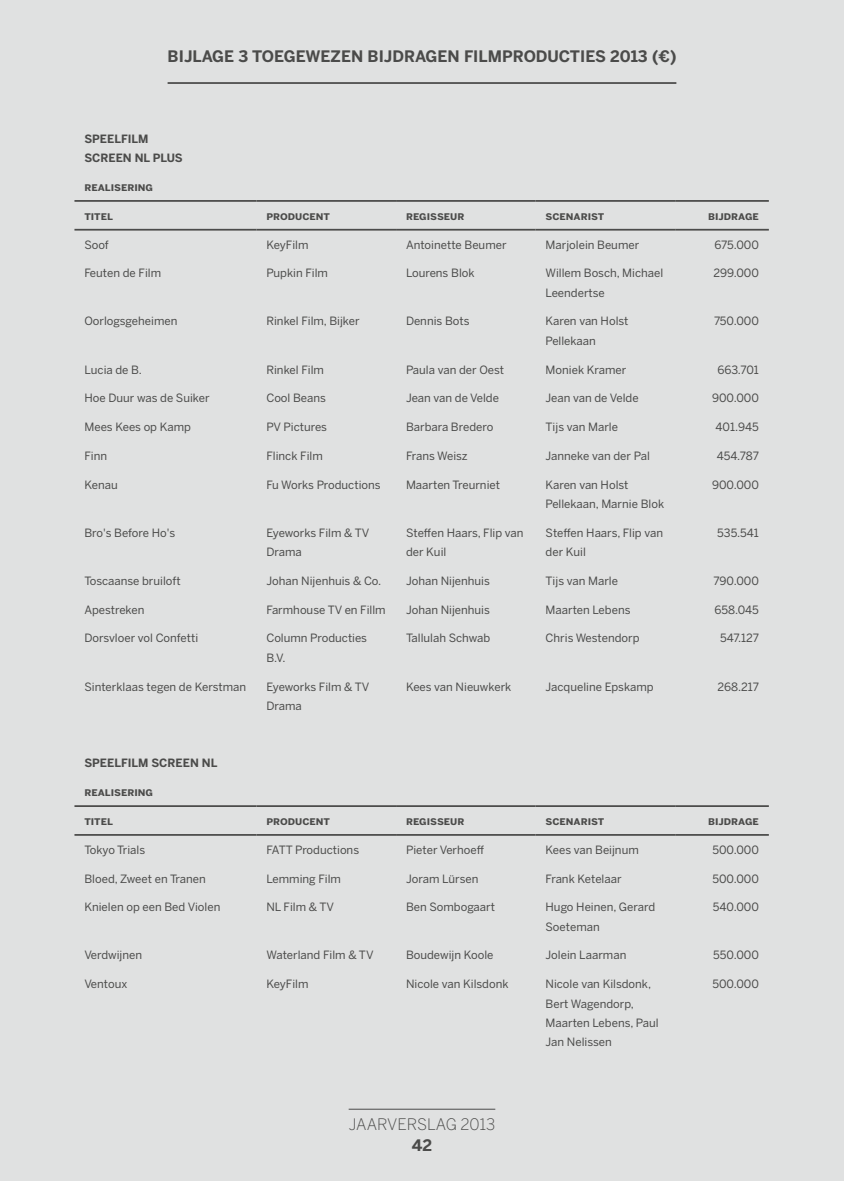
<style>
.page{position:relative;width:844px;height:1181px;background:#fff}
.page>*{position:absolute;margin:0;border:0;box-sizing:border-box;transform-origin:0 0}
.Alineastijl_3{font:700 15.75px "Benton Sans";color:#4b4b4a}
.t1{font:300 15.75px "Benton Sans";color:#4b4b4a}
.t2{font:11.38px/19.2px "Benton Sans";color:#4b4b4a}
.t3{font:11.38px "Benton Sans Bold SC";color:#4b4b4a}
.t4{font:700 11.38px "Benton Sans";color:#4b4b4a}
</style>
<div class="page">
<div style="left:0;top:0;width:843px;height:1181px;background:#e0e1e1"></div>
<hr style="left:348px;top:1108px;width:147px;height:1px;background:#4b4b4a">
<hr style="left:74px;top:200px;width:182px;height:2px;background:#4b4b4a">
<hr style="left:256px;top:200px;width:140px;height:2px;background:#4b4b4a">
<hr style="left:396px;top:200px;width:139px;height:2px;background:#4b4b4a">
<hr style="left:535px;top:200px;width:140px;height:2px;background:#4b4b4a">
<hr style="left:675px;top:200px;width:93px;height:2px;background:#4b4b4a">
<hr style="left:74px;top:805px;width:182px;height:2px;background:#4b4b4a">
<hr style="left:256px;top:805px;width:140px;height:2px;background:#4b4b4a">
<hr style="left:396px;top:805px;width:139px;height:2px;background:#4b4b4a">
<hr style="left:535px;top:805px;width:140px;height:2px;background:#4b4b4a">
<hr style="left:675px;top:805px;width:93px;height:2px;background:#4b4b4a">
<hr style="left:74px;top:834px;width:182px;height:2px;background:#4b4b4a">
<hr style="left:256px;top:834px;width:140px;height:2px;background:#4b4b4a">
<hr style="left:396px;top:834px;width:139px;height:2px;background:#4b4b4a">
<hr style="left:535px;top:834px;width:140px;height:2px;background:#4b4b4a">
<hr style="left:675px;top:834px;width:93px;height:2px;background:#4b4b4a">
<hr style="left:74px;top:229px;width:182px;height:2px;background:#4b4b4a">
<hr style="left:256px;top:229px;width:140px;height:2px;background:#4b4b4a">
<hr style="left:396px;top:229px;width:139px;height:2px;background:#4b4b4a">
<hr style="left:535px;top:229px;width:140px;height:2px;background:#4b4b4a">
<hr style="left:675px;top:229px;width:93px;height:2px;background:#4b4b4a">
<hr style="left:167px;top:82px;width:509px;height:2px;background:#4b4b4a">
<p class="Alineastijl_3" style="left:167px;top:47px;width:510px">BIJLAGE 3 TOEGEWEZEN BIJDRAGEN FILMPRODUCTIES 2013 (€)</p>
<p class="t4" style="left:84px;top:132px;width:66px">SPEELFILM</p>
<p class="t4" style="left:84px;top:151px;width:100px">SCREEN NL PLUS</p>
<p class="t3" style="left:84px;top:180px;width:70px">REALISERING</p>
<p class="t3" style="left:84px;top:209px;width:30px">TITEL</p>
<p class="t3" style="left:266px;top:209px;width:65px">PRODUCENT</p>
<p class="t3" style="left:406px;top:209px;width:60px">REGISSEUR</p>
<p class="t3" style="left:545px;top:209px;width:60px">SCENARIST</p>
<p class="t3" style="left:708px;top:209px;width:52px">BIJDRAGE</p>
<p class="t2" style="left:84px;top:235px;width:26px">Soof</p>
<p class="t2" style="left:266px;top:235px;width:44px">KeyFilm</p>
<p class="t2" style="left:406px;top:235px;width:102px">Antoinette Beumer</p>
<p class="t2" style="left:545px;top:235px;width:95px">Marjolein Beumer</p>
<p class="t2" style="left:714px;top:235px;width:46px">675.000</p>
<p class="t2" style="left:84px;top:263px;width:78px">Feuten de Film</p>
<p class="t2" style="left:266px;top:263px;width:63px">Pupkin Film</p>
<p class="t2" style="left:406px;top:263px;width:70px">Lourens Blok</p>
<p class="t2" style="left:545px;top:263px;width:119px">Willem Bosch, Michael<br>Leendertse</p>
<p class="t2" style="left:713px;top:263px;width:47px">299.000</p>
<p class="t2" style="left:84px;top:311px;width:94px">Oorlogsgeheimen</p>
<p class="t2" style="left:266px;top:311px;width:95px">Rinkel Film, Bijker</p>
<p class="t2" style="left:406px;top:311px;width:65px">Dennis Bots</p>
<p class="t2" style="left:545px;top:311px;width:84px">Karen van Holst<br>Pellekaan</p>
<p class="t2" style="left:713px;top:311px;width:46px">750.000</p>
<p class="t2" style="left:84px;top:360px;width:59px">Lucia de B.</p>
<p class="t2" style="left:266px;top:360px;width:59px">Rinkel Film</p>
<p class="t2" style="left:406px;top:360px;width:99px">Paula van der Oest</p>
<p class="t2" style="left:545px;top:360px;width:82px">Moniek Kramer</p>
<p class="t2" style="left:717px;top:360px;width:43px">663.701</p>
<p class="t2" style="left:84px;top:388px;width:127px">Hoe Duur was de Suiker</p>
<p class="t2" style="left:266px;top:388px;width:61px">Cool Beans</p>
<p class="t2" style="left:406px;top:388px;width:94px">Jean van de Velde</p>
<p class="t2" style="left:545px;top:388px;width:94px">Jean van de Velde</p>
<p class="t2" style="left:712px;top:388px;width:48px">900.000</p>
<p class="t2" style="left:84px;top:417px;width:108px">Mees Kees op Kamp</p>
<p class="t2" style="left:266px;top:417px;width:62px">PV Pictures</p>
<p class="t2" style="left:406px;top:417px;width:89px">Barbara Bredero</p>
<p class="t2" style="left:545px;top:417px;width:74px">Tijs van Marle</p>
<p class="t2" style="left:715px;top:417px;width:45px">401.945</p>
<p class="t2" style="left:84px;top:446px;width:24px">Finn</p>
<p class="t2" style="left:266px;top:446px;width:58px">Flinck Film</p>
<p class="t2" style="left:406px;top:446px;width:63px">Frans Weisz</p>
<p class="t2" style="left:545px;top:446px;width:106px">Janneke van der Pal</p>
<p class="t2" style="left:716px;top:446px;width:44px">454.787</p>
<p class="t2" style="left:84px;top:475px;width:35px">Kenau</p>
<p class="t2" style="left:266px;top:475px;width:116px">Fu Works Productions</p>
<p class="t2" style="left:406px;top:475px;width:96px">Maarten Treurniet</p>
<p class="t2" style="left:545px;top:475px;width:120px">Karen van Holst<br>Pellekaan, Marnie Blok</p>
<p class="t2" style="left:712px;top:475px;width:48px">900.000</p>
<p class="t2" style="left:84px;top:523px;width:92px">Bro's Before Ho's</p>
<p class="t2" style="left:266px;top:523px;width:104px">Eyeworks Film &amp; TV<br>Drama</p>
<p class="t2" style="left:406px;top:523px;width:119px">Steffen Haars, Flip van der Kuil</p>
<p class="t2" style="left:545px;top:523px;width:119px">Steffen Haars, Flip van der Kuil</p>
<p class="t2" style="left:717px;top:523px;width:43px">535.541</p>
<p class="t2" style="left:84px;top:571px;width:98px">Toscaanse bruiloft</p>
<p class="t2" style="left:266px;top:571px;width:116px">Johan Nijenhuis &amp; Co.</p>
<p class="t2" style="left:406px;top:571px;width:85px">Johan Nijenhuis</p>
<p class="t2" style="left:545px;top:571px;width:74px">Tijs van Marle</p>
<p class="t2" style="left:713px;top:571px;width:47px">790.000</p>
<p class="t2" style="left:84px;top:600px;width:62px">Apestreken</p>
<p class="t2" style="left:266px;top:600px;width:121px">Farmhouse TV en Fillm</p>
<p class="t2" style="left:406px;top:600px;width:85px">Johan Nijenhuis</p>
<p class="t2" style="left:545px;top:600px;width:86px">Maarten Lebens</p>
<p class="t2" style="left:714px;top:600px;width:46px">658.045</p>
<p class="t2" style="left:84px;top:628px;width:115px">Dorsvloer vol Confetti</p>
<p class="t2" style="left:266px;top:628px;width:102px">Column Producties<br>B.V.</p>
<p class="t2" style="left:406px;top:628px;width:86px">Tallulah Schwab</p>
<p class="t2" style="left:545px;top:628px;width:95px">Chris Westendorp</p>
<p class="t2" style="left:719px;top:628px;width:40px">547.127</p>
<p class="t2" style="left:84px;top:676px;width:163px">Sinterklaas tegen de Kerstman</p>
<p class="t2" style="left:266px;top:676px;width:104px">Eyeworks Film &amp; TV<br>Drama</p>
<p class="t2" style="left:406px;top:676px;width:107px">Kees van Nieuwkerk</p>
<p class="t2" style="left:545px;top:676px;width:110px">Jacqueline Epskamp</p>
<p class="t2" style="left:717px;top:676px;width:43px">268.217</p>
<p class="t4" style="left:84px;top:756px;width:134px">SPEELFILM SCREEN NL</p>
<p class="t3" style="left:84px;top:785px;width:70px">REALISERING</p>
<p class="t3" style="left:84px;top:814px;width:30px">TITEL</p>
<p class="t3" style="left:266px;top:814px;width:65px">PRODUCENT</p>
<p class="t3" style="left:406px;top:814px;width:60px">REGISSEUR</p>
<p class="t3" style="left:545px;top:814px;width:60px">SCENARIST</p>
<p class="t3" style="left:708px;top:814px;width:52px">BIJDRAGE</p>
<p class="t2" style="left:84px;top:840px;width:62px">Tokyo Trials</p>
<p class="t2" style="left:266px;top:840px;width:94px">FATT Productions</p>
<p class="t2" style="left:406px;top:840px;width:80px">Pieter Verhoeff</p>
<p class="t2" style="left:545px;top:840px;width:95px">Kees van Beijnum</p>
<p class="t2" style="left:712px;top:840px;width:48px">500.000</p>
<p class="t2" style="left:84px;top:868px;width:123px">Bloed, Zweet en Tranen</p>
<p class="t2" style="left:266px;top:868px;width:76px">Lemming Film</p>
<p class="t2" style="left:406px;top:868px;width:74px">Joram Lürsen</p>
<p class="t2" style="left:545px;top:868px;width:78px">Frank Ketelaar</p>
<p class="t2" style="left:712px;top:868px;width:48px">500.000</p>
<p class="t2" style="left:84px;top:897px;width:137px">Knielen op een Bed Violen</p>
<p class="t2" style="left:266px;top:897px;width:69px">NL Film &amp; TV</p>
<p class="t2" style="left:406px;top:897px;width:90px">Ben Sombogaart</p>
<p class="t2" style="left:545px;top:897px;width:111px">Hugo Heinen, Gerard<br>Soeteman</p>
<p class="t2" style="left:712px;top:897px;width:47px">540.000</p>
<p class="t2" style="left:84px;top:945px;width:59px">Verdwijnen</p>
<p class="t2" style="left:266px;top:945px;width:109px">Waterland Film &amp; TV</p>
<p class="t2" style="left:406px;top:945px;width:89px">Boudewijn Koole</p>
<p class="t2" style="left:545px;top:945px;width:82px">Jolein Laarman</p>
<p class="t2" style="left:713px;top:945px;width:47px">550.000</p>
<p class="t2" style="left:84px;top:974px;width:44px">Ventoux</p>
<p class="t2" style="left:266px;top:974px;width:44px">KeyFilm</p>
<p class="t2" style="left:406px;top:974px;width:104px">Nicole van Kilsdonk</p>
<p class="t2" style="left:545px;top:974px;width:115px">Nicole van Kilsdonk,<br>Bert Wagendorp,<br>Maarten Lebens, Paul<br>Jan Nelissen</p>
<p class="t2" style="left:712px;top:974px;width:48px">500.000</p>
<h1 class="t1" style="left:348px;top:1115px;width:148px">JAARVERSLAG 2013</h1>
<h1 class="Alineastijl_3" style="left:411px;top:1136px;width:22px">42</h1>
</div>
